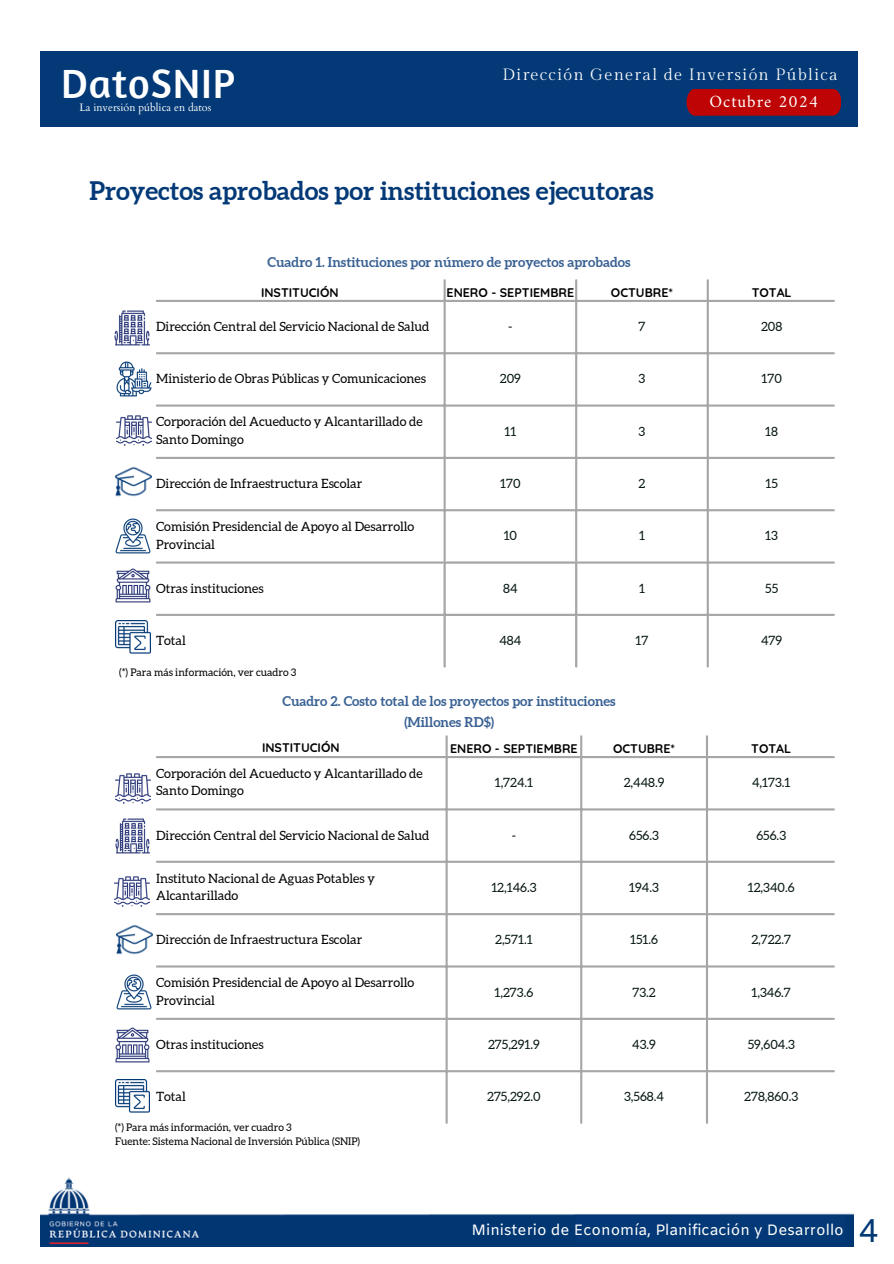
<style>
.page{position:relative;width:894px;height:1264px;background:#fff}
.page>*{position:absolute;margin:0;border:0;box-sizing:border-box;transform-origin:0 0}
.t1{font:41.85px "Amaranth";letter-spacing:.02em;color:#fff}
.t2{font:32.85px "Amiko";color:#033976}
.t3{font:700 25.5px "Aleo";color:#033976}
.t4{font:17.4px "Amiri";letter-spacing:.055em;color:#fff}
.t5{font:16.35px "Gilda Display";letter-spacing:.075em;color:#fff}
.t6{font:15px "Amiko";color:#fff}
.t7{font:700 13.5px/20.2px "Aleo";color:#396193;text-align:center}
.t8{font:12.75px/17.5px "Aleo";color:#000}
.t9{font:12.75px "Aleo";color:#051613}
.t10{font:700 12.45px "Quicksand";color:#000}
.t11{font:10.8px "Cardo";color:#fff}
.t12{font:10.5px "Aleo";color:#000}
</style>
<div class="page">
<hr style="left:443px;top:279px;width:2px;height:282px;background:#a6a6a6">
<hr style="left:575px;top:279px;width:2px;height:282px;background:#a6a6a6">
<hr style="left:706px;top:279px;width:2px;height:388px;background:#a6a6a6">
<hr style="left:156px;top:300px;width:678px;height:2px;background:#a6a6a6">
<hr style="left:156px;top:352px;width:678px;height:2px;background:#a6a6a6">
<hr style="left:156px;top:404px;width:678px;height:2px;background:#a6a6a6">
<hr style="left:156px;top:457px;width:678px;height:2px;background:#a6a6a6">
<hr style="left:156px;top:509px;width:678px;height:2px;background:#a6a6a6">
<hr style="left:156px;top:561px;width:287px;height:2px;background:#a6a6a6">
<hr style="left:577px;top:561px;width:257px;height:2px;background:#a6a6a6">
<hr style="left:156px;top:614px;width:287px;height:2px;background:#a6a6a6">
<hr style="left:577px;top:614px;width:257px;height:2px;background:#a6a6a6">
<hr style="left:443px;top:563px;width:2px;height:104px;background:#a6a6a6">
<hr style="left:575px;top:563px;width:2px;height:104px;background:#a6a6a6">
<hr style="left:443px;top:561px;width:134px;height:2px;background:#a6a6a6">
<hr style="left:443px;top:613px;width:134px;height:3px;background:#a6a6a6">
<hr style="left:445px;top:735px;width:2px;height:388px;background:#a6a6a6">
<hr style="left:580px;top:735px;width:2px;height:388px;background:#a6a6a6">
<hr style="left:705px;top:735px;width:2px;height:388px;background:#a6a6a6">
<hr style="left:156px;top:756px;width:678px;height:2px;background:#a6a6a6">
<hr style="left:156px;top:808px;width:678px;height:2px;background:#a6a6a6">
<hr style="left:156px;top:860px;width:678px;height:2px;background:#a6a6a6">
<hr style="left:156px;top:913px;width:678px;height:2px;background:#a6a6a6">
<hr style="left:156px;top:965px;width:678px;height:2px;background:#a6a6a6">
<hr style="left:156px;top:1017px;width:678px;height:2px;background:#a6a6a6">
<hr style="left:156px;top:1070px;width:678px;height:2px;background:#a6a6a6">
<div style="left:40px;top:51px;width:817px;height:76px;background:#033976"></div>
<div style="left:686px;top:89px;width:155px;height:27px;background:#be0404"></div>
<img style="left:116px;top:568px;width:35px;height:35px">
<img style="left:116px;top:620px;width:35px;height:34px">
<img style="left:40px;top:1177px;width:813px;height:69px">
<div style="left:576px;top:1215px;width:268px;height:26px;background:#033976"></div>
<img style="left:115px;top:1079px;width:35px;height:34px">
<img style="left:116px;top:361px;width:35px;height:35px">
<img style="left:115px;top:1027px;width:35px;height:35px">
<img style="left:115px;top:466px;width:36px;height:31px">
<img style="left:115px;top:310px;width:34px;height:35px">
<img style="left:116px;top:415px;width:35px;height:31px">
<img style="left:115px;top:519px;width:35px;height:35px">
<img style="left:115px;top:773px;width:35px;height:31px">
<img style="left:115px;top:818px;width:35px;height:35px">
<img style="left:115px;top:876px;width:34px;height:31px">
<img style="left:116px;top:924px;width:36px;height:31px">
<img style="left:116px;top:974px;width:35px;height:35px">
<p class="t1" style="left:61px;top:57px;width:175px">DatoSNIP</p>
<p class="t11" style="left:79px;top:100px;width:133px">La inversión pública en datos</p>
<p class="t5" style="left:502px;top:66px;width:337px">Dirección General de Inversión Pública</p>
<p class="t4" style="left:709px;top:91px;width:110px">Octubre 2024</p>
<p class="t3" style="left:89px;top:176px;width:565px">Proyectos aprobados por instituciones ejecutoras</p>
<p class="t7" style="left:267px;top:252px;width:364px">Cuadro 1. Instituciones por número de proyectos aprobados</p>
<h1 class="t10" style="left:261px;top:285px;width:79px">INSTITUCIÓN</h1>
<p class="t10" style="left:446px;top:285px;width:129px">ENERO - SEPTIEMBRE</p>
<h3 class="t10" style="left:610px;top:285px;width:64px">OCTUBRE*</h3>
<p class="t10" style="left:751px;top:285px;width:41px">TOTAL</p>
<h2 class="t8" style="left:156px;top:318px;width:275px">Dirección Central del Servicio Nacional de Salud</h2>
<h5 class="t9" style="left:508px;top:319px;width:6px">-</h5>
<p class="t9" style="left:638px;top:319px;width:8px">7</p>
<p class="t9" style="left:760px;top:319px;width:23px">208</p>
<p class="t8" style="left:156px;top:370px;width:271px">Ministerio de Obras Públicas y Comunicaciones</p>
<p class="t9" style="left:500px;top:371px;width:22px">209</p>
<p class="t9" style="left:638px;top:371px;width:8px">3</p>
<p class="t9" style="left:761px;top:371px;width:22px">170</p>
<p class="t8" style="left:156px;top:413px;width:268px">Corporación del Acueducto y Alcantarillado de<br>Santo Domingo</p>
<p class="t9" style="left:504px;top:424px;width:13px">11</p>
<p class="t9" style="left:638px;top:424px;width:8px">3</p>
<p class="t9" style="left:765px;top:424px;width:14px">18</p>
<p class="t8" style="left:156px;top:474px;width:207px">Dirección de Infraestructura Escolar</p>
<p class="t9" style="left:500px;top:476px;width:22px">170</p>
<p class="t9" style="left:638px;top:476px;width:8px">2</p>
<p class="t9" style="left:765px;top:476px;width:14px">15</p>
<p class="t8" style="left:156px;top:517px;width:259px">Comisión Presidencial de Apoyo al Desarrollo<br>Provincial</p>
<p class="t9" style="left:503px;top:528px;width:15px">10</p>
<p class="t9" style="left:638px;top:528px;width:7px">1</p>
<p class="t9" style="left:765px;top:528px;width:14px">13</p>
<p class="t8" style="left:156px;top:579px;width:109px">Otras instituciones</p>
<p class="t9" style="left:503px;top:581px;width:16px">84</p>
<p class="t9" style="left:639px;top:581px;width:7px">1</p>
<p class="t9" style="left:765px;top:581px;width:14px">55</p>
<p class="t8" style="left:156px;top:631px;width:31px">Total</p>
<p class="t9" style="left:499px;top:633px;width:23px">484</p>
<p class="t9" style="left:635px;top:633px;width:14px">17</p>
<p class="t9" style="left:761px;top:633px;width:23px">479</p>
<p class="t12" style="left:119px;top:666px;width:178px">(*) Para más información, ver cuadro 3</p>
<p class="t7" style="left:282px;top:691px;width:335px">Cuadro 2. Costo total de los proyectos por instituciones (Millones RD$)</p>
<p class="t10" style="left:262px;top:740px;width:79px">INSTITUCIÓN</p>
<p class="t10" style="left:450px;top:741px;width:129px">ENERO - SEPTIEMBRE</p>
<p class="t10" style="left:613px;top:741px;width:64px">OCTUBRE*</p>
<p class="t10" style="left:751px;top:741px;width:41px">TOTAL</p>
<p class="t8" style="left:156px;top:764px;width:268px">Corporación del Acueducto y Alcantarillado de<br>Santo Domingo</p>
<p class="t9" style="left:494px;top:775px;width:40px">1,724.1</p>
<p class="t9" style="left:623px;top:775px;width:42px">2,448.9</p>
<p class="t9" style="left:751px;top:775px;width:40px">4,173.1</p>
<p class="t8" style="left:156px;top:826px;width:275px">Dirección Central del Servicio Nacional de Salud</p>
<p class="t9" style="left:511px;top:827px;width:6px">-</p>
<p class="t9" style="left:629px;top:827px;width:31px">656.3</p>
<p class="t9" style="left:756px;top:827px;width:31px">656.3</p>
<p class="t8" style="left:156px;top:869px;width:220px">Instituto Nacional de Aguas Potables y<br>Alcantarillado</p>
<p class="t9" style="left:491px;top:880px;width:47px">12,146.3</p>
<h5 class="t9" style="left:629px;top:880px;width:31px">194.3</h5>
<p class="t9" style="left:747px;top:880px;width:48px">12,340.6</p>
<p class="t8" style="left:156px;top:930px;width:207px">Dirección de Infraestructura Escolar</p>
<p class="t9" style="left:495px;top:932px;width:39px">2,571.1</p>
<p class="t9" style="left:630px;top:932px;width:29px">151.6</p>
<p class="t9" style="left:751px;top:932px;width:41px">2,722.7</p>
<p class="t8" style="left:156px;top:973px;width:259px">Comisión Presidencial de Apoyo al Desarrollo<br>Provincial</p>
<p class="t9" style="left:494px;top:984px;width:40px">1,273.6</p>
<p class="t9" style="left:632px;top:984px;width:25px">73.2</p>
<p class="t9" style="left:751px;top:984px;width:41px">1,346.7</p>
<p class="t8" style="left:156px;top:1035px;width:109px">Otras instituciones</p>
<p class="t9" style="left:488px;top:1037px;width:53px">275,291.9</p>
<p class="t9" style="left:632px;top:1037px;width:25px">43.9</p>
<p class="t9" style="left:747px;top:1037px;width:49px">59,604.3</p>
<p class="t8" style="left:156px;top:1087px;width:31px">Total</p>
<p class="t9" style="left:487px;top:1089px;width:55px">275,292.0</p>
<p class="t9" style="left:624px;top:1089px;width:41px">3,568.4</p>
<p class="t9" style="left:744px;top:1089px;width:55px">278,860.3</p>
<p class="t12" style="left:115px;top:1120px;width:178px">(*) Para más información, ver cuadro 3</p>
<p class="t12" style="left:115px;top:1134px;width:246px">Fuente: Sistema Nacional de Inversión Pública (SNIP)</p>
<p class="t6" style="left:471px;top:1221px;width:374px">Ministerio de Economía, Planificación y Desarrollo</p>
<p class="t2" style="left:857px;top:1211px;width:22px">4</p>
</div>
